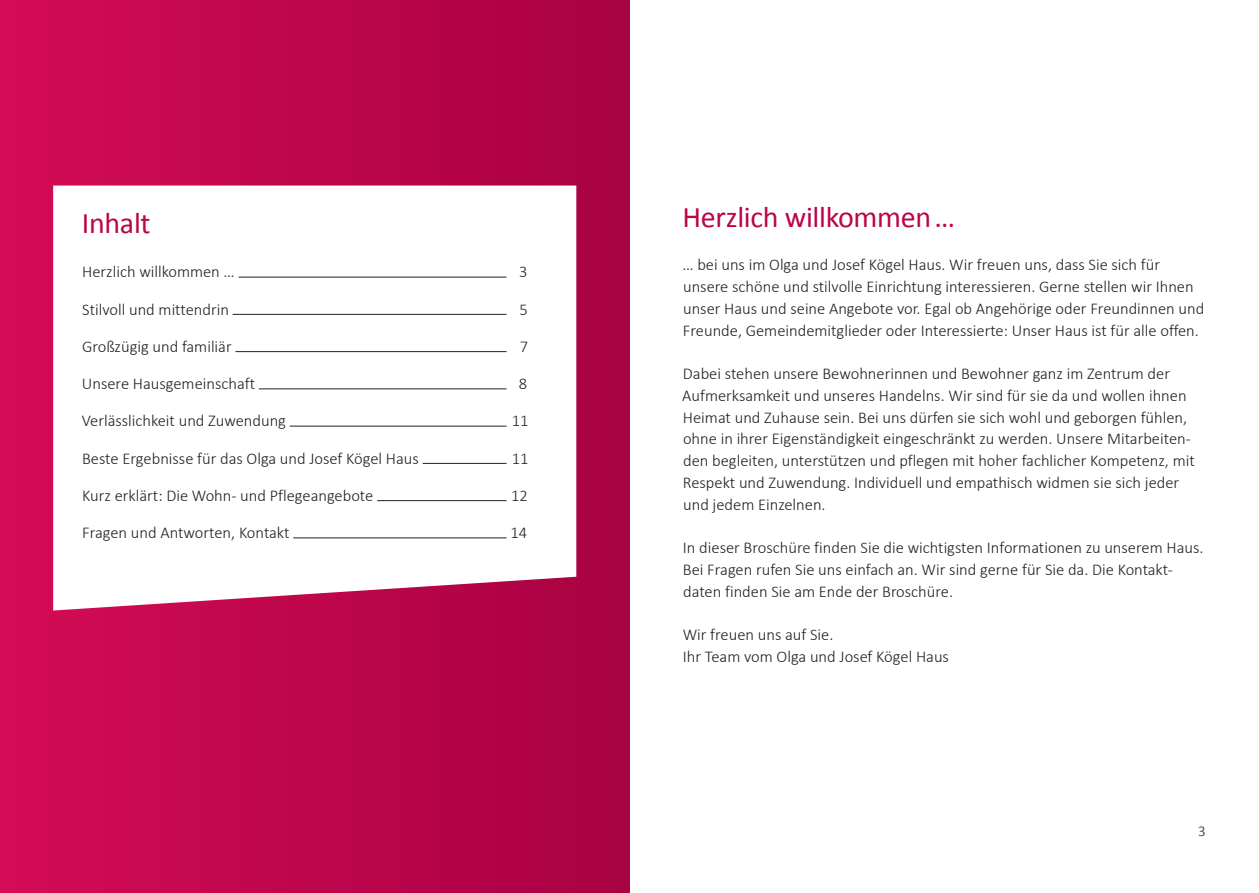
<style>
.page{position:relative;width:1259px;height:893px;background:#fff}
.page>*{position:absolute;margin:0;border:0;box-sizing:border-box;transform-origin:0 0}
.t1{font:30px "Calibri";letter-spacing:-.01em;color:#ba0549}
.t2{font:300 16.5px/21.8px "Calibri";color:#231f20}
.t3{font:15px "Calibri";color:#57585a}
</style>
<div class="page">
<div style="left:0;top:0;width:629px;height:893px;background:linear-gradient(to right,#d40c55,#a80141)"></div>
<svg style="left:53px;top:186px;width:523px;height:424px"></svg>
<hr style="left:239px;top:277px;width:267px;height:1px;background:#231f20">
<hr style="left:233px;top:314px;width:273px;height:1px;background:#231f20">
<hr style="left:235px;top:351px;width:271px;height:1px;background:#231f20">
<hr style="left:259px;top:389px;width:247px;height:1px;background:#231f20">
<hr style="left:290px;top:426px;width:216px;height:1px;background:#231f20">
<hr style="left:423px;top:463px;width:83px;height:1px;background:#231f20">
<hr style="left:377px;top:500px;width:129px;height:1px;background:#231f20">
<hr style="left:293px;top:538px;width:213px;height:1px;background:#231f20">
<h1 class="t1" style="left:82px;top:205px;width:70px">Inhalt</h1>
<p class="t2" style="left:82px;top:261px;width:154px">Herzlich willkommen …</p>
<p class="t2" style="left:519px;top:261px;width:10px">3</p>
<p class="t2" style="left:82px;top:298px;width:148px">Stilvoll und mittendrin</p>
<p class="t2" style="left:519px;top:298px;width:10px">5</p>
<p class="t2" style="left:82px;top:335px;width:151px">Großzügig und familiär</p>
<p class="t2" style="left:520px;top:335px;width:10px">7</p>
<p class="t2" style="left:82px;top:373px;width:175px">Unsere Hausgemeinschaft</p>
<p class="t2" style="left:519px;top:373px;width:10px">8</p>
<p class="t2" style="left:82px;top:410px;width:206px">Verlässlichkeit und Zuwendung</p>
<p class="t2" style="left:512px;top:410px;width:18px">11</p>
<p class="t2" style="left:82px;top:447px;width:338px">Beste Ergebnisse für das Olga und Josef Kögel Haus</p>
<p class="t2" style="left:512px;top:447px;width:18px">11</p>
<p class="t2" style="left:82px;top:484px;width:293px">Kurz erklärt: Die Wohn- und Pflegeangebote</p>
<p class="t2" style="left:511px;top:484px;width:18px">12</p>
<p class="t2" style="left:82px;top:522px;width:209px">Fragen und Antworten, Kontakt</p>
<p class="t2" style="left:510px;top:522px;width:18px">14</p>
<h1 class="t1" style="left:682px;top:198px;width:274px">Herzlich willkommen …</h1>
<p class="t2" style="left:682px;top:254px;width:523px">… bei uns im Olga und Josef Kögel Haus. Wir freuen uns, dass Sie sich für unsere schöne und stilvolle Einrichtung interessieren. Gerne stellen wir Ihnen unser Haus und seine Angebote vor. Egal ob Angehörige oder Freundinnen und Freunde, Gemeindemitglieder oder Interessierte: Unser Haus ist für alle offen.</p>
<p class="t2" style="left:682px;top:363px;width:514px">Dabei stehen unsere Bewohnerinnen und Bewohner ganz im Zentrum der Aufmerksamkeit und unseres Handelns. Wir sind für sie da und wollen ihnen Heimat und Zuhause sein. Bei uns dürfen sie sich wohl und geborgen fühlen, ohne in ihrer Eigenständigkeit eingeschränkt zu werden. Unsere Mitarbeiten&shy;den begleiten, unterstützen und pflegen mit hoher fachlicher Kompetenz, mit Respekt und Zuwendung. Individuell und empathisch widmen sie sich jeder und jedem Einzelnen.</p>
<p class="t2" style="left:683px;top:537px;width:522px">In dieser Broschüre finden Sie die wichtigsten Informationen zu unserem Haus.<br>Bei Fragen rufen Sie uns einfach an. Wir sind gerne für Sie da. Die Kontakt&shy;daten finden Sie am Ende der Broschüre.</p>
<p class="t2" style="left:682px;top:624px;width:268px">Wir freuen uns auf Sie.<br>Ihr Team vom Olga und Josef Kögel Haus</p>
<p class="t3" style="left:1198px;top:822px;width:9px">3</p>
</div>
